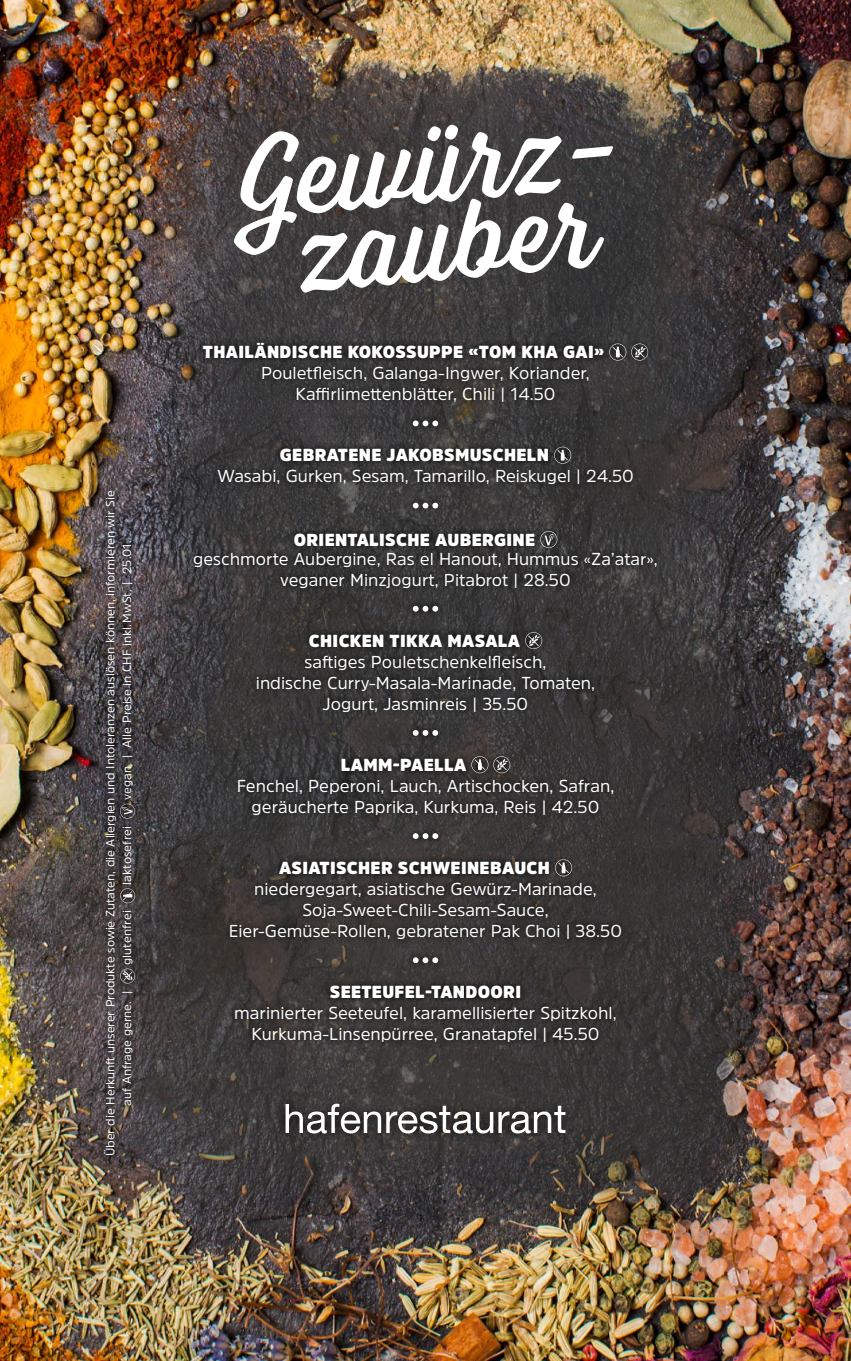
<style>
.page{position:relative;width:851px;height:1361px;background:#fff}
.page>*{position:absolute;margin:0;border:0;box-sizing:border-box;transform-origin:0 0}
.t1{font:300 119.7px "Voltage";color:#fff}
.t2{font:17.25px/21px "Amsi Pro";color:#fff;text-align:center}
.t3{font:900 17.25px "Amsi Pro";letter-spacing:.02em;color:#fff}
.t4{font:12px/16.5px "Amsi Pro";color:#fff}
</style>
<div class="page">
<img style="left:0;top:0;width:850px;height:1361px">
<img style="left:98px;top:59px;width:656px;height:1154px">
<svg style="left:97px;top:484px;width:45px;height:679px"></svg>
<svg style="left:120px;top:968px;width:15px;height:15px"></svg>
<svg style="left:120px;top:888px;width:15px;height:15px"></svg>
<svg style="left:120px;top:803px;width:15px;height:15px"></svg>
<svg style="left:186px;top:336px;width:477px;height:713px;fill:#373534"></svg>
<svg style="left:609px;top:343px;width:39px;height:17px"></svg>
<svg style="left:412px;top:420px;width:26px;height:6px"></svg>
<svg style="left:554px;top:447px;width:17px;height:17px"></svg>
<svg style="left:412px;top:503px;width:26px;height:5px"></svg>
<svg style="left:540px;top:531px;width:17px;height:17px"></svg>
<svg style="left:412px;top:606px;width:26px;height:5px"></svg>
<svg style="left:525px;top:632px;width:17px;height:17px"></svg>
<svg style="left:412px;top:730px;width:26px;height:6px"></svg>
<svg style="left:471px;top:756px;width:39px;height:17px"></svg>
<svg style="left:412px;top:833px;width:26px;height:6px"></svg>
<svg style="left:555px;top:859px;width:17px;height:17px"></svg>
<svg style="left:412px;top:957px;width:26px;height:6px"></svg>
<div style="left:276px;top:1094px;width:298px;height:48px;background:#000;opacity:.75"></div>
<svg style="left:285px;top:1103px;width:280px;height:30px"></svg>
<p class="t4" style="left:102px;top:1106px;width:617px;text-indent:-50px;rotate:-90deg">Über die Herkunft unserer Produkte sowie Zutaten, die Allergien und Intoleranzen auslösen können, informieren wir Sie auf Anfrage gerne. |</p>
<p class="t4" style="left:118px;top:800px;width:261px;rotate:-90deg">vegan | Alle Preise in CHF inkl.MwSt. | 25.01.</p>
<p class="t4" style="left:118px;top:884px;width:60px;rotate:-90deg">laktosefrei</p>
<p class="t4" style="left:118px;top:965px;width:56px;rotate:-90deg">glutenfrei</p>
<h1 class="t1" style="left:224px;top:109px;width:386px;rotate:-5deg">Gewürz-</h1>
<h1 class="t1" style="left:288px;top:181px;width:303px;rotate:-5deg">zauber</h1>
<p class="t3" style="left:203px;top:340px;width:403px">THAILÄNDISCHE KOKOSSUPPE «TOM KHA GAI»</p>
<p class="t2" style="left:261px;top:362px;width:330px">Pouletfleisch, Galanga-Ingwer, Koriander,<br>Kaffirlimettenblätter, Chili | 14.50</p>
<p class="t3" style="left:280px;top:443px;width:271px">GEBRATENE JAKOBSMUSCHELN</p>
<p class="t2" style="left:217px;top:465px;width:418px">Wasabi, Gurken, Sesam, Tamarillo, Reiskugel | 24.50</p>
<p class="t3" style="left:294px;top:528px;width:243px">ORIENTALISCHE AUBERGINE</p>
<p class="t2" style="left:193px;top:548px;width:466px">geschmorte Aubergine, Ras el Hanout, Hummus «Za’atar», veganer Minzjogurt, Pitabrot | 28.50</p>
<p class="t3" style="left:309px;top:629px;width:213px">CHICKEN TIKKA MASALA</p>
<p class="t2" style="left:256px;top:651px;width:341px">saftiges Pouletschenkelfleisch,<br>indische Curry-Masala-Marinade, Tomaten,<br>Jogurt, Jasminreis | 35.50</p>
<p class="t3" style="left:341px;top:753px;width:127px">LAMM-PAELLA</p>
<p class="t2" style="left:237px;top:775px;width:379px">Fenchel, Peperoni, Lauch, Artischocken, Safran, geräucherte Paprika, Kurkuma, Reis | 42.50</p>
<p class="t3" style="left:279px;top:856px;width:272px">ASIATISCHER SCHWEINEBAUCH</p>
<p class="t2" style="left:229px;top:878px;width:395px">niedergegart, asiatische Gewürz-Marinade,<br>Soja-Sweet-Chili-Sesam-Sauce,<br>Eier-Gemüse-Rollen, gebratener Pak Choi | 38.50</p>
<p class="t3" style="left:330px;top:980px;width:193px">SEETEUFEL-TANDOORI</p>
<p class="t2" style="left:234px;top:1002px;width:384px">marinierter Seeteufel, karamellisierter Spitzkohl,<br>Kurkuma-Linsenpürree, Granatapfel | 45.50</p>
</div>
